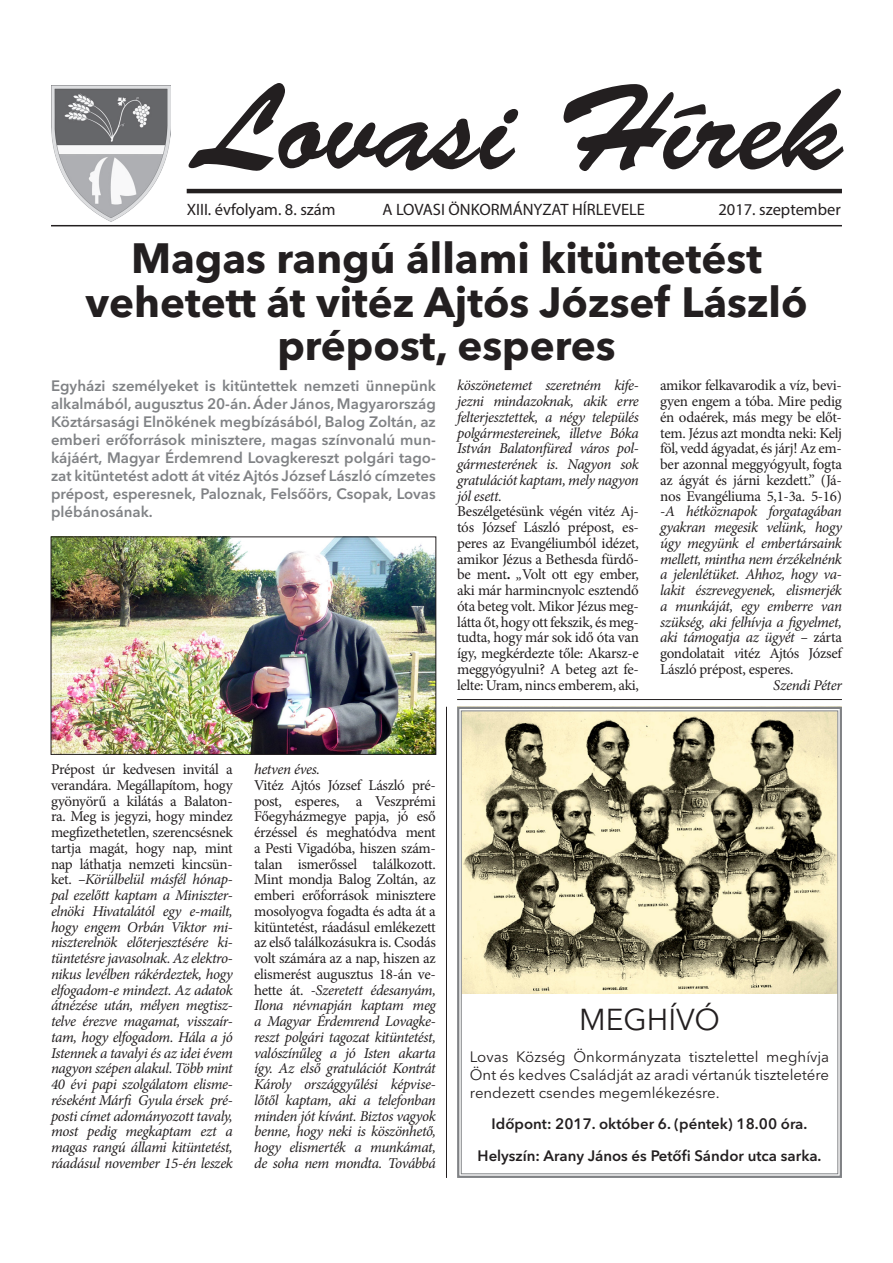
<style>
.page{position:relative;width:893px;height:1263px;background:#fff}
.page>*{position:absolute;margin:0;border:0;box-sizing:border-box;transform-origin:0 0}
.t1{font:120.75px "Brush Script Std";color:#231f20}
.t2{font:700 42px/43.5px "Avenir Next LT Pro";color:#231f20;text-align:center}
.t3{font:30px "Avenir Next LT Pro";color:#231f20}
.t4{font:16.5px "Myriad Pro";color:#231f20}
.t5{font:15px/15.8px "Minion Pro";letter-spacing:-.02em;color:#231f20;text-align:justify}
.t6{font:italic 15px/15.8px "Minion Pro";letter-spacing:-.025em;color:#231f20;text-align:justify}
.t7{font:600 15px/18px "Avenir Next LT Pro";color:#808285;text-align:justify}
.t8{font:15px/18px "Avenir Next LT Pro";color:#231f20;text-align:justify}
.t9{font:600 15px/31.5px "Avenir Next LT Pro";color:#231f20;text-align:center}
.s1{font-weight:700}
.s2{font-style:italic}
.s3{font-style:normal}
</style>
<div class="page">
<hr style="left:187px;top:189px;width:655px;height:4px;background:#231f20">
<hr style="left:51px;top:225px;width:791px;height:1px;background:#231f20">
<img style="left:51px;top:85px;width:120px;height:136px">
<svg style="left:457px;top:706px;width:385px;height:472px"></svg>
<hr style="left:446px;top:707px;width:1px;height:471px;background:#231f20">
<hr style="left:457px;top:699px;width:385px;height:1px;background:#231f20">
<img style="left:53px;top:538px;width:381px;height:215px">
<div style="left:51px;top:536px;width:385px;height:219px;border:1px solid #231f20"></div>
<h1 class="t1" style="left:195px;top:61px;width:648px">Lovasi Hírek</h1>
<p class="t4" style="left:187px;top:199px;width:150px">XIII. évfolyam. 8. szám</p>
<p class="t4" style="left:382px;top:199px;width:264px">A LOVASI ÖNKORMÁNYZAT HÍRLEVELE</p>
<p class="t4" style="left:718px;top:199px;width:124px">2017. szeptember</p>
<h2 class="t2" style="left:85px;top:236px;width:724px">Magas rangú állami kitüntetést vehetett át vitéz Ajtós József László prépost, esperes</h2>
<p class="t7" style="left:51px;top:376px;width:386px">Egyházi személyeket is kitüntettek nemzeti ünnepünk alkalmából, augusztus 20-án. Áder János, Magyarország Köztársasági Elnökének megbízásából, Balog Zoltán, az emberi erőforrások minisztere, magas színvonalú mun&shy;kájáért, Magyar Érdemrend Lovagkereszt polgári tago&shy;zat kitüntetést adott át vitéz Ajtós József László címzetes prépost, esperesnek, Paloznak, Felsőörs, Csopak, Lovas plébánosának.</p>
<p class="t6" style="left:457px;top:378px;width:183px">köszönetemet szeretném kife&shy;jezni mindazoknak, akik erre felterjesztettek, a négy település polgármestereinek, illetve Bóka István Balatonfüred város pol&shy;gármesterének is. Nagyon sok gratulációt kaptam, mely nagyon jól esett.</p>
<p class="t5" style="left:457px;top:504px;width:183px">Beszélgetésünk végén vitéz Aj&shy;tós József László prépost, es&shy;peres az Evangéliumból idézet, amikor Jézus a Bethesda fürdő&shy;be ment<span class="s1">.</span> <span class="s2">„</span>Volt ott egy ember, aki már harmincnyolc esztendő óta beteg volt. Mikor Jézus meg&shy;látta őt, hogy ott fekszik, és meg&shy;tudta, hogy már sok idő óta van így, megkérdezte tőle: Akarsz-e meggyógyulni? A beteg azt fe&shy;lelte: Uram, nincs emberem, aki,</p>
<p class="t5" style="left:660px;top:378px;width:183px">amikor felkavarodik a víz, bevi&shy;gyen engem a tóba. Mire pedig én odaérek, más megy be előt&shy;tem. Jézus azt mondta neki: Kelj föl, vedd ágyadat, és járj! Az em&shy;ber azonnal meggyógyult, fogta az ágyát és járni kezdett.” (Já&shy;nos Evangéliuma 5,1-3a. 5-16) -<span class="s2">A hétköznapok forgatagában gyakran megesik velünk, hogy úgy megyünk el embertársaink mellett, mintha nem érzékelnénk a jelenlétüket. Ahhoz, hogy va&shy;lakit észrevegyenek, elismerjék a munkáját, egy emberre van szükség, aki felhívja a figyelmet, aki támogatja az ügyét –</span> zárta gondolatait <span class="s2">v</span>itéz Ajtós József László prépost, esperes.</p>
<p class="t6" style="left:773px;top:677px;width:70px">Szendi Péter</p>
<p class="t6" style="left:51px;top:761px;width:183px"><span class="s3">Prépost úr kedvesen invitál a verandára. Megállapítom, hogy gyönyörű a kilátás a Balaton&shy;ra. Meg is jegyzi, hogy mindez megfizethetetlen, szerencsésnek tartja magát, hogy nap, mint nap láthatja nemzeti kincsün&shy;ket.</span> –Körülbelül másfél hónap&shy;pal ezelőtt kaptam a Miniszter&shy;elnöki Hivatalától egy e-mailt, hogy engem Orbán Viktor mi&shy;niszterelnök előterjesztésére ki&shy;tüntetésre javasolnak. Az elektro&shy;nikus levélben rákérdeztek, hogy elfogadom-e mindezt. Az adatok átnézése után, mélyen megtisz&shy;telve érezve magamat, visszaír&shy;tam, hogy elfogadom. Hála a jó Istennek a tavalyi és az idei évem nagyon szépen alakul. Több mint 40 évi papi szolgálatom elisme&shy;réseként Márfi Gyula érsek pré&shy;posti címet adományozott tavaly, most pedig megkaptam ezt a magas rangú állami kitüntetést, ráadásul november 15-én leszek</p>
<p class="t6" style="left:254px;top:761px;width:67px">hetven éves.</p>
<p class="t5" style="left:254px;top:777px;width:183px">Vitéz Ajtós József László pré&shy;post, esperes, a Veszprémi Főegyházmegye papja, jó eső érzéssel és meghatódva ment a Pesti Vigadóba, hiszen szám&shy;talan ismerőssel találkozott.<br>Mint mondja Balog Zoltán, az emberi erőforrások minisztere mosolyogva fogadta és adta át a kitüntetést, ráadásul emlékezett az első találkozásukra is. Csodás volt számára az a nap, hiszen az elismerést augusztus 18-án ve&shy;hette át. <span class="s2">-Szeretett édesanyám, Ilona névnapján kaptam meg a Magyar Érdemrend Lovagke&shy;reszt polgári tagozat kitüntetést, valószínűleg a jó Isten akarta így. Az első gratulációt Kontrát Károly országgyűlési képvise&shy;lőtől kaptam, aki a telefonban minden jót kívánt. Biztos vagyok benne, hogy neki is köszönhető, hogy elismerték a munkámat, de soha nem mondta. Továbbá</span></p>
<h3 class="t3" style="left:579px;top:1001px;width:142px">MEGHÍVÓ</h3>
<p class="t8" style="left:470px;top:1048px;width:361px">Lovas Község Önkormányzata tisztelettel meghívja Önt és kedves Családját az aradi vértanúk tiszteletére rendezett csendes megemlékezésre.</p>
<p class="t9" style="left:478px;top:1108px;width:345px">Időpont: 2017. október 6. (péntek) 18.00 óra.<br>Helyszín: Arany János és Petőfi Sándor utca sarka.</p>
</div>
